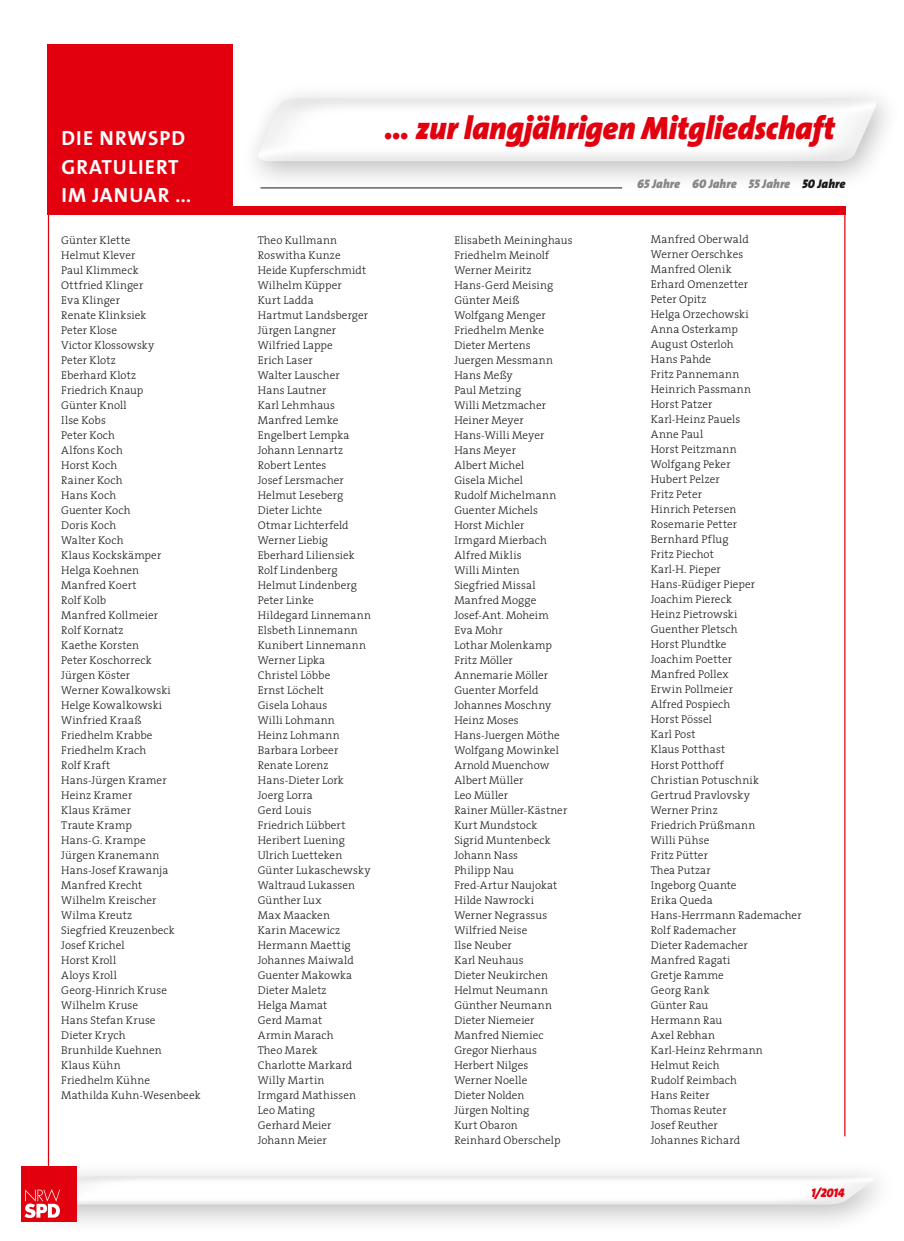
<style>
.page{position:relative;width:904px;height:1241px;background:#fff}
.page>*{position:absolute;margin:0;border:0;box-sizing:border-box;transform-origin:0 0}
.t1{font:32.5px "The Sans LP9 Black IT";letter-spacing:-.01em;color:#e2000f}
.t2{font:20.62px/28.5px "The Sans LP7 Bld";letter-spacing:.05em;color:#fff}
.t3{font:12.5px "The Sans LP9 Black IT";letter-spacing:.005em;color:#868686}
.t4{font:12.5px "The Sans LP9 Black IT";color:#e2000f}
.t5{font:300 11.25px/15px "The Serif";letter-spacing:.01em;color:#1a1918}
.s1{font-size:18.75px}
.s2{color:#1a1918}
</style>
<div class="page">
<div style="left:239px;top:82px;width:663px;height:110px;background:#1a1918;opacity:.29"></div>
<img style="left:256px;top:98px;width:621px;height:63px">
<div style="left:20px;top:1159px;width:878px;height:76px;background:#1a1918;opacity:.29"></div>
<img style="left:76px;top:1175px;width:798px;height:29px">
<div style="left:48px;top:44px;width:185px;height:171px;background:#e2000f"></div>
<div style="left:48px;top:206px;width:797px;height:9px;background:#e2000f"></div>
<hr style="left:844px;top:215px;width:1px;height:921px;background:#e2000f">
<hr style="left:48px;top:212px;width:1px;height:957px;background:#e2000f">
<hr style="left:260px;top:187px;width:362px;height:1px;background:#1a1918">
<div style="left:21px;top:1166px;width:55px;height:55px;background:#e2000f"></div>
<svg style="left:25px;top:1189px;width:35px;height:28px"></svg>
<h2 class="t2" style="left:61px;top:124px;width:131px">DIE NRWSPD<br>GRATULIERT<br>IM JAN UAR <span class="s1">...</span></h2>
<h1 class="t1" style="left:384px;top:107px;width:452px">… zur langjährigen Mitgliedschaft</h1>
<p class="t3" style="left:637px;top:175px;width:210px">65 Jahre 60 Jahre 55 Jahre <span class="s2">50 Jahre</span></p>
<p class="t5" style="left:61px;top:232px;width:141px">Günter Klette<br>Helmut Klever<br>Paul Klimmeck<br>Ottfried Klinger<br>Eva Klinger<br>Renate Klinksiek<br>Peter Klose<br>Victor Klossowsky<br>Peter Klotz<br>Eberhard Klotz<br>Friedrich Knaup<br>Günter Knoll<br>Ilse Kobs<br>Peter Koch<br>Alfons Koch<br>Horst Koch<br>Rainer Koch<br>Hans Koch<br>Guenter Koch<br>Doris Koch<br>Walter Koch<br>Klaus Kockskämper<br>Helga Koehnen<br>Manfred Koert<br>Rolf Kolb<br>Manfred Kollmeier<br>Rolf Kornatz<br>Kaethe Korsten<br>Peter Koschorreck<br>Jürgen Köster<br>Werner Kowalkowski<br>Helge Kowalkowski<br>Winfried Kraaß<br>Friedhelm Krabbe<br>Friedhelm Krach<br>Rolf Kraft<br>Hans-Jürgen Kramer<br>Heinz Kramer<br>Klaus Krämer<br>Traute Kramp<br>Hans-G. Krampe<br>Jürgen Kranemann<br>Hans-Josef Krawanja<br>Manfred Krecht<br>Wilhelm Kreischer<br>Wilma Kreutz<br>Siegfried Kreuzenbeck<br>Josef Krichel<br>Horst Kroll<br>Aloys Kroll<br>Georg-Hinrich Kruse<br>Wilhelm Kruse<br>Hans Stefan Kruse<br>Dieter Krych<br>Brunhilde Kuehnen<br>Klaus Kühn<br>Friedhelm Kühne<br>Mathilda Kuhn-Wesenbeek</p>
<p class="t5" style="left:258px;top:232px;width:115px">Theo Kullmann<br>Roswitha Kunze<br>Heide Kupferschmidt<br>Wilhelm Küpper<br>Kurt Ladda<br>Hartmut Landsberger<br>Jürgen Langner<br>Wilfried Lappe<br>Erich Laser<br>Walter Lauscher<br>Hans Lautner<br>Karl Lehmhaus<br>Manfred Lemke<br>Engelbert Lempka<br>Johann Lennartz<br>Robert Lentes<br>Josef Lersmacher<br>Helmut Leseberg<br>Dieter Lichte<br>Otmar Lichterfeld<br>Werner Liebig<br>Eberhard Liliensiek<br>Rolf Lindenberg<br>Helmut Lindenberg<br>Peter Linke<br>Hildegard Linnemann<br>Elsbeth Linnemann<br>Kunibert Linnemann<br>Werner Lipka<br>Christel Löbbe<br>Ernst Löchelt<br>Gisela Lohaus<br>Willi Lohmann<br>Heinz Lohmann<br>Barbara Lorbeer<br>Renate Lorenz<br>Hans-Dieter Lork<br>Joerg Lorra<br>Gerd Louis<br>Friedrich Lübbert<br>Heribert Luening<br>Ulrich Luetteken<br>Günter Lukaschewsky<br>Waltraud Lukassen<br>Günther Lux<br>Max Maacken<br>Karin Macewicz<br>Hermann Maettig<br>Johannes Maiwald<br>Guenter Makowka<br>Dieter Maletz<br>Helga Mamat<br>Gerd Mamat<br>Armin Marach<br>Theo Marek<br>Charlotte Markard<br>Willy Martin<br>Irmgard Mathissen<br>Leo Mating<br>Gerhard Meier<br>Johann Meier</p>
<p class="t5" style="left:454px;top:232px;width:120px">Elisabeth Meininghaus<br>Friedhelm Meinolf<br>Werner Meiritz<br>Hans-Gerd Meising<br>Günter Meiß<br>Wolfgang Menger<br>Friedhelm Menke<br>Dieter Mertens<br>Juergen Messmann<br>Hans Meßy<br>Paul Metzing<br>Willi Metzmacher<br>Heiner Meyer<br>Hans-Willi Meyer<br>Hans Meyer<br>Albert Michel<br>Gisela Michel<br>Rudolf Michelmann<br>Guenter Michels<br>Horst Michler<br>Irmgard Mierbach<br>Alfred Miklis<br>Willi Minten<br>Siegfried Missal<br>Manfred Mogge<br>Josef-Ant. Moheim<br>Eva Mohr<br>Lothar Molenkamp<br>Fritz Möller<br>Annemarie Möller<br>Guenter Morfeld<br>Johannes Moschny<br>Heinz Moses<br>Hans-Juergen Möthe<br>Wolfgang Mowinkel<br>Arnold Muenchow<br>Albert Müller<br>Leo Müller<br>Rainer Müller-Kästner<br>Kurt Mundstock<br>Sigrid Muntenbeck<br>Johann Nass<br>Philipp Nau<br>Fred-Artur Naujokat<br>Hilde Nawrocki<br>Werner Negrassus<br>Wilfried Neise<br>Ilse Neuber<br>Karl Neuhaus<br>Dieter Neukirchen<br>Helmut Neumann<br>Günther Neumann<br>Dieter Niemeier<br>Manfred Niemiec<br>Gregor Nierhaus<br>Herbert Nilges<br>Werner Noelle<br>Dieter Nolden<br>Jürgen Nolting<br>Kurt Obaron<br>Reinhard Oberschelp</p>
<p class="t5" style="left:651px;top:231px;width:152px">Manfred Oberwald<br>Werner Oerschkes<br>Manfred Olenik<br>Erhard Omenzetter<br>Peter Opitz<br>Helga Orzechowski<br>Anna Osterkamp<br>August Osterloh<br>Hans Pahde<br>Fritz Pannemann<br>Heinrich Passmann<br>Horst Patzer<br>Karl-Heinz Pauels<br>Anne Paul<br>Horst Peitzmann<br>Wolfgang Peker<br>Hubert Pelzer<br>Fritz Peter<br>Hinrich Petersen<br>Rosemarie Petter<br>Bernhard Pflug<br>Fritz Piechot<br>Karl-H. Pieper<br>Hans-Rüdiger Pieper<br>Joachim Piereck<br>Heinz Pietrowski<br>Guenther Pletsch<br>Horst Plundtke<br>Joachim Poetter<br>Manfred Pollex<br>Erwin Pollmeier<br>Alfred Pospiech<br>Horst Pössel<br>Karl Post<br>Klaus Potthast<br>Horst Potthoff<br>Christian Potuschnik<br>Gertrud Pravlovsky<br>Werner Prinz<br>Friedrich Prüßmann<br>Willi Pühse<br>Fritz Pütter<br>Thea Putzar<br>Ingeborg Quante<br>Erika Queda<br>Hans-Herrmann Rademacher<br>Rolf Rademacher<br>Dieter Rademacher<br>Manfred Ragati<br>Gretje Ramme<br>Georg Rank<br>Günter Rau<br>Hermann Rau<br>Axel Rebhan<br>Karl-Heinz Rehrmann<br>Helmut Reich<br>Rudolf Reimbach<br>Hans Reiter<br>Thomas Reuter<br>Josef Reuther<br>Johannes Richard</p>
<p class="t4" style="left:811px;top:1184px;width:35px">1/2014</p>
</div>
